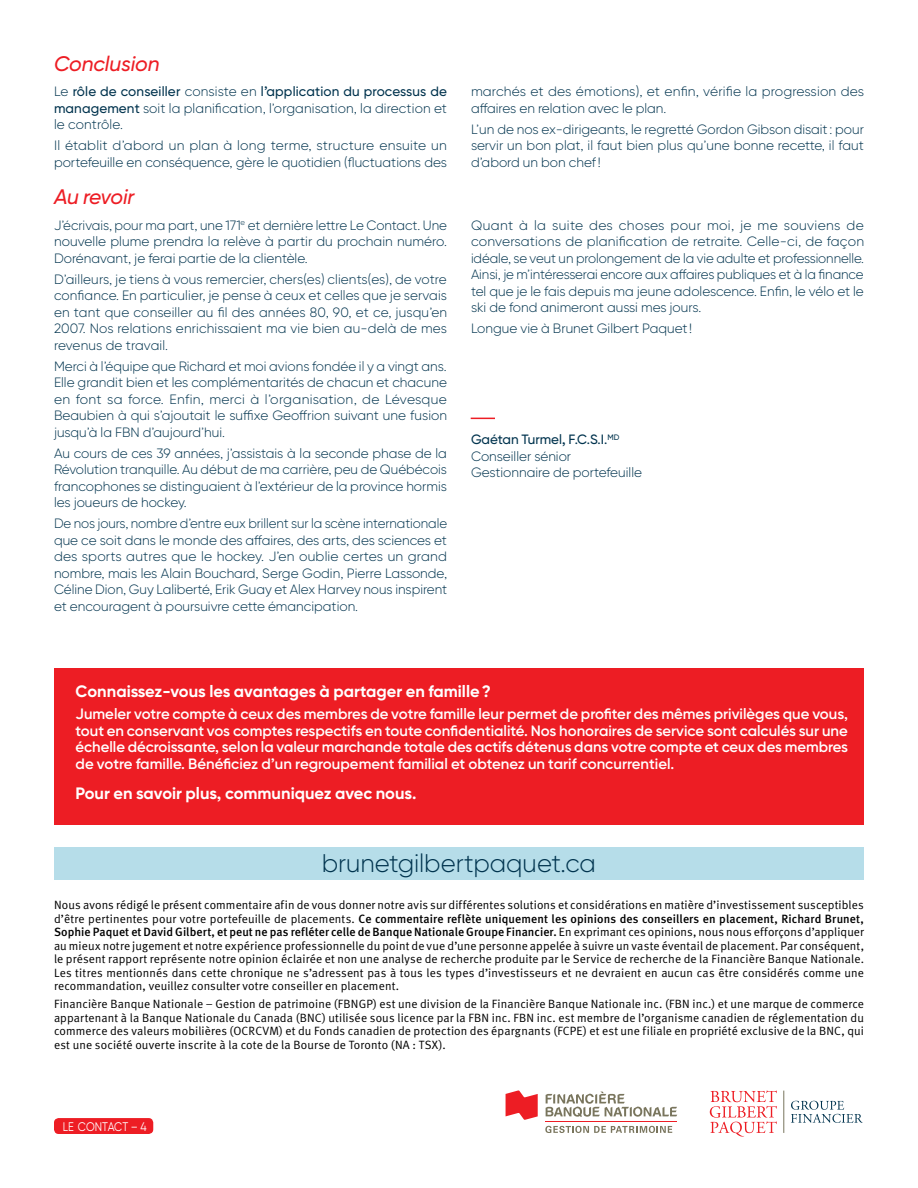
<style>
.page{position:relative;width:918px;height:1188px;background:#fff}
.page>*{position:absolute;margin:0;border:0;box-sizing:border-box;transform-origin:0 0}
.BRO-_7__Body{font:300 25.5px "Gilroy BN";letter-spacing:-.005em;color:#00334e}
.BRO-_8__Title_3{font:italic 500 21px "Gilroy BN";letter-spacing:-.01em;color:#ed1d24}
.t1{font:700 16.5px "Gilroy BN";color:#fff}
.t2{font:600 15px/16.5px "Gilroy BN";color:#fff;text-align:justify}
.t3{font:300 13.5px/16.5px "Gilroy BN";color:#00334e;text-align:justify}
.t4{font:12.45px "Gilroy BN";letter-spacing:.005em;color:#fff;scale:.87 1}
.BRO-_1__Pagination{font:12px/13.5px "Meta Normal LF";letter-spacing:.01em;color:#000;text-align:justify}
.s1{font-weight:500}
.s2{font-family:"Meta Medium LF"}
</style>
<div class="page">
<div style="left:54px;top:847px;width:810px;height:33px;background:#b6dde9"></div>
<svg style="left:710px;top:1090px;width:67px;height:47px"></svg>
<svg style="left:791px;top:1101px;width:72px;height:22px"></svg>
<hr style="left:783px;top:1091px;width:1px;height:42px;background:#79755d">
<svg style="left:546px;top:1092px;width:131px;height:25px"></svg>
<svg style="left:506px;top:1090px;width:32px;height:30px"></svg>
<svg style="left:545px;top:1126px;width:127px;height:7px"></svg>
<hr style="left:546px;top:1121px;width:131px;height:1px;background:#ed1d24">
<div style="left:54px;top:1118px;width:99px;height:16px;background:#ed1d24;border-radius:5px"></div>
<svg style="left:471px;top:418px;width:24px;height:1px"></svg>
<div style="left:54px;top:668px;width:810px;height:157px;background:#ed1d24"></div>
<p class="BRO-_8__Title_3" style="left:54px;top:51px;width:107px">Conclusion</p>
<p class="t3" style="left:54px;top:83px;width:395px">Le <span class="s1">rôle de conseiller</span> consiste en <span class="s1">l’application du processus de management</span> soit la planification, l’organisation, la direction et le contrôle.</p>
<p class="t3" style="left:54px;top:137px;width:395px">Il établit d’abord un plan à long terme, structure ensuite un portefeuille en conséquence, gère le quotidien (fluctuations des</p>
<p class="BRO-_8__Title_3" style="left:54px;top:184px;width:82px">Au revoir</p>
<p class="t3" style="left:54px;top:217px;width:395px">J’écrivais, pour ma part, une 171<sup>e</sup> et dernière lettre Le Contact. Une nouvelle plume prendra la relève à partir du prochain numéro.<br>Dorénavant, je ferai partie de la clientèle.</p>
<p class="t3" style="left:54px;top:271px;width:395px">D’ailleurs, je tiens à vous remercier, chers(es) clients(es), de votre confiance. En particulier, je pense à ceux et celles que je servais en tant que conseiller au fil des années 80, 90, et ce, jusqu’en 2007. Nos relations enrichissaient ma vie bien au-delà de mes revenus de travail.</p>
<p class="t3" style="left:54px;top:358px;width:395px">Merci à l’équipe que Richard et moi avions fondée il y a vingt ans.<br>Elle grandit bien et les complémentarités de chacun et chacune en font sa force. Enfin, merci à l’organisation, de Lévesque Beaubien à qui s’ajoutait le suffixe Geoffrion suivant une fusion jusqu’à la FBN d’aujourd’hui.</p>
<p class="t3" style="left:54px;top:445px;width:395px">Au cours de ces 39 années, j’assistais à la seconde phase de la Révolution tranquille. Au début de ma carrière, peu de Québécois francophones se distinguaient à l’extérieur de la province hormis les joueurs de hockey.</p>
<p class="t3" style="left:54px;top:515px;width:395px">De nos jours, nombre d’entre eux brillent sur la scène internationale que ce soit dans le monde des affaires, des arts, des sciences et des sports autres que le hockey. J’en oublie certes un grand nombre, mais les Alain Bouchard, Serge Godin, Pierre Lassonde, Céline Dion, Guy Laliberté, Erik Guay et Alex Harvey nous inspirent et encouragent à poursuivre cette émancipation.</p>
<p class="t3" style="left:471px;top:83px;width:395px">marchés et des émotions), et enfin, vérifie la progression des affaires en relation avec le plan.</p>
<p class="t3" style="left:471px;top:121px;width:394px">L’un de nos ex-dirigeants, le regretté Gordon Gibson disait: pour servir un bon plat, il faut bien plus qu’une bonne recette, il faut d’abord un bon chef!</p>
<p class="t3" style="left:471px;top:217px;width:395px">Quant à la suite des choses pour moi, je me souviens de conversations de planification de retraite. Celle-ci, de façon idéale, se veut un prolongement de la vie adulte et professionnelle.<br>Ainsi, je m’intéresserai encore aux affaires publiques et à la finance tel que je le fais depuis ma jeune adolescence. Enfin, le vélo et le ski de fond animeront aussi mes jours.</p>
<p class="t3" style="left:471px;top:320px;width:223px">Longue vie à Brunet Gilbert Paquet!</p>
<p class="t3" style="left:471px;top:431px;width:173px;text-align:left"><span class="s1">Gaétan Turmel, F.C.S.I.</span><sup>MD<br></sup>Conseiller sénior<br>Gestionnaire de portefeuille</p>
<p class="t1" style="left:76px;top:681px;width:417px">Connaissez-vous les avantages à partager en famille?</p>
<p class="t2" style="left:76px;top:705px;width:774px">Jumeler votre compte à ceux des membres de votre famille leur permet de profiter des mêmes privilèges que vous, tout en conservant vos comptes respectifs en toute confidentialité. Nos honoraires de service sont calculés sur une échelle décroissante, selon la valeur marchande totale des actifs détenus dans votre compte et ceux des membres de votre famille. Bénéficiez d’un regroupement familial et obtenez un tarif concurrentiel.</p>
<p class="t1" style="left:76px;top:783px;width:342px">Pour en savoir plus, communiquez avec nous.</p>
<p class="BRO-_7__Body" style="left:322px;top:848px;width:276px">brunetgilbertpaquet.ca</p>
<p class="BRO-_1__Pagination" style="left:54px;top:898px;width:812px">Nous avons rédigé le présent commentaire afin de vous donner notre avis sur différentes solutions et considérations en matière d’investissement susceptibles d’être pertinentes pour votre portefeuille de placements. <span class="s2">Ce commentaire reflète uniquement les opinions des conseillers en placement, Richard Brunet, Sophie Paquet et David Gilbert, et peut ne pas refléter celle de Banque Nationale Groupe Financier.</span> En exprimant ces opinions, nous nous efforçons d’appliquer au mieux notre jugement et notre expérience professionnelle du point de vue d’une personne appelée à suivre un vaste éventail de placement. Par conséquent, le présent rapport représente notre opinion éclairée et non une analyse de recherche produite par le Service de recherche de la Financière Banque Nationale.<br>Les titres mentionnés dans cette chronique ne s’adressent pas à tous les types d’investisseurs et ne devraient en aucun cas être considérés comme une recommandation, veuillez consulter votre conseiller en placement.</p>
<p class="BRO-_1__Pagination" style="left:54px;top:997px;width:812px">Financière Banque Nationale – Gestion de patrimoine (FBNGP) est une division de la Financière Banque Nationale inc. (FBN inc.) et une marque de commerce appartenant à la Banque Nationale du Canada (BNC) utilisée sous licence par la FBN inc. FBN inc. est membre de l’organisme canadien de réglementation du commerce des valeurs mobilières (OCRCVM) et du Fonds canadien de protection des épargnants (FCPE) et est une filiale en propriété exclusive de la BNC, qui est une société ouverte inscrite à la cote de la Bourse de Toronto (NA : TSX).</p>
<p class="t4" style="left:63px;top:1119px;width:98px">LE CONTACT – 4</p>
</div>
